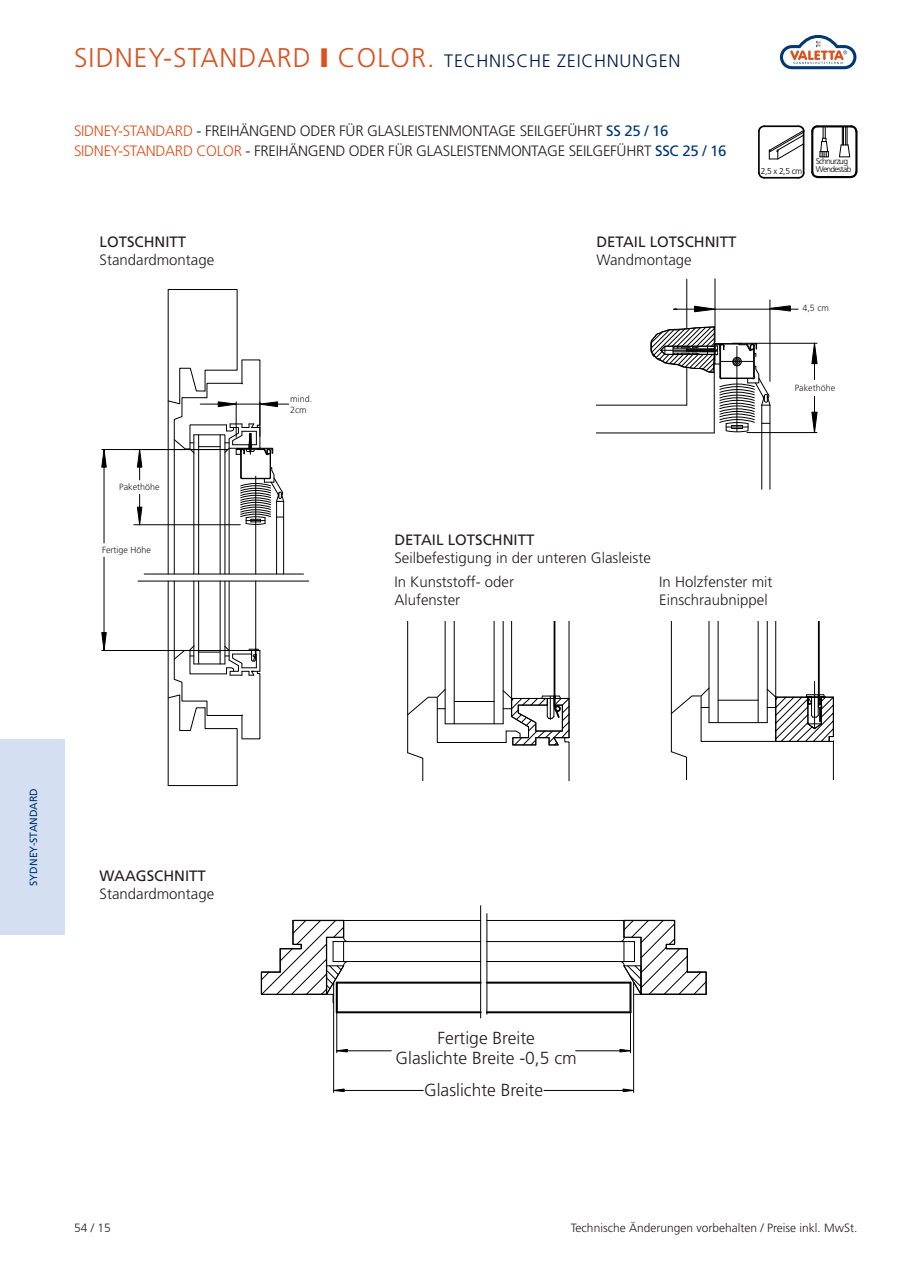
<style>
.page{position:relative;width:922px;height:1267px;background:#fff}
.page>*{position:absolute;margin:0;border:0;box-sizing:border-box;transform-origin:0 0}
.t1{font:300 27px "Frutiger";letter-spacing:.04em;color:#da521f}
.t2{font:300 17.4px/21px "Frutiger";color:#231f20;text-align:center}
.t3{font:300 15px/24.6px "Frutiger";letter-spacing:-.015em;color:#231f20}
.t4{font:15px "Frutiger";color:#231f20}
.t5{font:300 12px "Frutiger";color:#231f20}
.t6{font:10.5px "Frutiger";color:#003874}
.t7{font:300 9px/10.8px "Frutiger";color:#231f20}
.t8{font:300 8.55px "Frutiger";color:#000}
.t9{font:300 8.25px/8.2px "Frutiger";letter-spacing:-.07em;color:#000}
.s1{font-size:18px;color:#001a4b}
.s2{color:#da521f}
.s3{font-weight:400;color:#003874}
</style>
<div class="page">
<div style="left:0;top:739px;width:64px;height:195px;background:#d4dff2"></div>
<svg style="left:780px;top:35px;width:76px;height:34px"></svg>
<hr style="left:833px;top:740px;width:1px;height:39px;background:#000">
<svg style="left:671px;top:751px;width:16px;height:28px"></svg>
<hr style="left:671px;top:621px;width:1px;height:130px;background:#000">
<hr style="left:709px;top:621px;width:1px;height:101px;background:#000">
<hr style="left:718px;top:621px;width:1px;height:101px;background:#000">
<hr style="left:758px;top:621px;width:1px;height:101px;background:#000">
<hr style="left:767px;top:621px;width:1px;height:101px;background:#000">
<hr style="left:775px;top:621px;width:1px;height:120px;background:#000">
<hr style="left:818px;top:621px;width:2px;height:76px;background:#000">
<svg style="left:670px;top:680px;width:164px;height:62px"></svg>
<hr style="left:596px;top:405px;width:91px;height:1px;background:#000">
<hr style="left:596px;top:432px;width:118px;height:1px;background:#000">
<hr style="left:714px;top:344px;width:1px;height:89px;background:#000">
<hr style="left:686px;top:279px;width:1px;height:50px;background:#000">
<hr style="left:715px;top:279px;width:1px;height:63px;background:#000">
<hr style="left:715px;top:309px;width:83px;height:1px;background:#000">
<svg style="left:674px;top:306px;width:41px;height:6px"></svg>
<hr style="left:747px;top:432px;width:70px;height:1px;background:#000">
<hr style="left:757px;top:343px;width:60px;height:1px;background:#000">
<svg style="left:811px;top:396px;width:6px;height:37px"></svg>
<svg style="left:811px;top:343px;width:6px;height:36px"></svg>
<hr style="left:769px;top:405px;width:1px;height:84px;background:#000">
<hr style="left:761px;top:405px;width:1px;height:84px;background:#000">
<svg style="left:650px;top:326px;width:121px;height:106px"></svg>
<hr style="left:770px;top:300px;width:1px;height:81px;background:#000">
<svg style="left:769px;top:305px;width:22px;height:6px"></svg>
<hr style="left:480px;top:905px;width:1px;height:112px;background:#000">
<hr style="left:487px;top:913px;width:1px;height:101px;background:#000">
<hr style="left:293px;top:920px;width:188px;height:1px;background:#000">
<hr style="left:487px;top:920px;width:188px;height:1px;background:#000">
<hr style="left:333px;top:941px;width:148px;height:1px;background:#000">
<hr style="left:333px;top:961px;width:148px;height:1px;background:#000">
<hr style="left:487px;top:961px;width:147px;height:1px;background:#000">
<hr style="left:487px;top:941px;width:147px;height:1px;background:#000">
<svg style="left:620px;top:919px;width:87px;height:76px"></svg>
<hr style="left:487px;top:981px;width:143px;height:2px;background:#000">
<hr style="left:337px;top:981px;width:144px;height:2px;background:#000">
<hr style="left:337px;top:1011px;width:144px;height:2px;background:#000">
<hr style="left:487px;top:1011px;width:143px;height:2px;background:#000">
<svg style="left:260px;top:919px;width:88px;height:84px"></svg>
<hr style="left:336px;top:982px;width:2px;height:30px;background:#000">
<hr style="left:629px;top:982px;width:2px;height:30px;background:#000">
<hr style="left:336px;top:983px;width:1px;height:69px;background:#000">
<hr style="left:630px;top:983px;width:1px;height:69px;background:#000">
<hr style="left:347px;top:1050px;width:44px;height:1px;background:#000">
<hr style="left:576px;top:1050px;width:44px;height:1px;background:#000">
<svg style="left:336px;top:1048px;width:12px;height:4px"></svg>
<svg style="left:620px;top:1048px;width:10px;height:4px"></svg>
<hr style="left:633px;top:983px;width:1px;height:109px;background:#000">
<hr style="left:333px;top:983px;width:1px;height:109px;background:#000">
<hr style="left:544px;top:1090px;width:79px;height:1px;background:#000">
<hr style="left:344px;top:1090px;width:79px;height:1px;background:#000">
<svg style="left:623px;top:1088px;width:11px;height:3px"></svg>
<svg style="left:333px;top:1088px;width:11px;height:3px"></svg>
<hr style="left:407px;top:621px;width:1px;height:131px;background:#000">
<hr style="left:445px;top:621px;width:1px;height:102px;background:#000">
<hr style="left:454px;top:621px;width:1px;height:102px;background:#000">
<hr style="left:494px;top:621px;width:1px;height:102px;background:#000">
<hr style="left:503px;top:621px;width:1px;height:102px;background:#000">
<hr style="left:511px;top:621px;width:1px;height:95px;background:#000">
<hr style="left:569px;top:621px;width:1px;height:116px;background:#000">
<hr style="left:554px;top:621px;width:1px;height:77px;background:#000">
<svg style="left:407px;top:688px;width:163px;height:92px"></svg>
<hr style="left:138px;top:581px;width:171px;height:1px;background:#000">
<hr style="left:168px;top:581px;width:1px;height:204px;background:#000">
<hr style="left:174px;top:581px;width:1px;height:98px;background:#000">
<hr style="left:194px;top:581px;width:1px;height:83px;background:#000">
<hr style="left:198px;top:581px;width:1px;height:83px;background:#000">
<hr style="left:220px;top:581px;width:1px;height:83px;background:#000">
<hr style="left:225px;top:581px;width:1px;height:83px;background:#000">
<hr style="left:229px;top:581px;width:1px;height:79px;background:#000">
<hr style="left:134px;top:524px;width:106px;height:1px;background:#000">
<svg style="left:137px;top:450px;width:5px;height:30px"></svg>
<svg style="left:137px;top:494px;width:5px;height:31px"></svg>
<hr style="left:102px;top:449px;width:125px;height:1px;background:#000">
<hr style="left:102px;top:650px;width:115px;height:1px;background:#000">
<hr style="left:104px;top:467px;width:1px;height:76px;background:#000">
<hr style="left:104px;top:557px;width:1px;height:75px;background:#000">
<svg style="left:101px;top:449px;width:6px;height:18px"></svg>
<svg style="left:101px;top:632px;width:6px;height:19px"></svg>
<hr style="left:168px;top:785px;width:69px;height:1px;background:#000">
<svg style="left:168px;top:645px;width:93px;height:140px"></svg>
<hr style="left:255px;top:581px;width:1px;height:69px;background:#000">
<hr style="left:144px;top:573px;width:159px;height:1px;background:#000">
<svg style="left:168px;top:289px;width:121px;height:285px"></svg>
<svg style="left:758px;top:173px;width:8px;height:6px"></svg>
<hr style="left:758px;top:131px;width:2px;height:42px;background:#000">
<svg style="left:797px;top:171px;width:8px;height:8px"></svg>
<hr style="left:803px;top:131px;width:1px;height:42px;background:#000">
<svg style="left:758px;top:125px;width:47px;height:35px"></svg>
<hr style="left:764px;top:125px;width:34px;height:2px;background:#000">
<hr style="left:764px;top:177px;width:34px;height:2px;background:#000">
<svg style="left:811px;top:170px;width:7px;height:8px"></svg>
<hr style="left:811px;top:131px;width:2px;height:41px;background:#000">
<svg style="left:851px;top:172px;width:6px;height:6px"></svg>
<hr style="left:855px;top:131px;width:2px;height:41px;background:#000">
<hr style="left:817px;top:176px;width:34px;height:2px;background:#000">
<hr style="left:817px;top:125px;width:34px;height:2px;background:#000">
<svg style="left:839px;top:125px;width:18px;height:32px"></svg>
<svg style="left:811px;top:125px;width:18px;height:33px"></svg>
<h1 class="t1" style="left:74px;top:47px;width:608px">SIDNEY-STANDARD ❙ COLOR. <span class="s1">TECHNISCHE ZEICHNUNGEN</span></h1>
<p class="t3" style="left:74px;top:122px;width:654px;line-height:19.5px"><span class="s2">SIDNEY-STANDARD</span> - FREIHÄNGEND ODER FÜR GLASLEISTENMONTAGE SEILGEFÜHRT <span class="s3">SS 25 / 16<br></span><span class="s2">SIDNEY-STANDARD COLOR</span> - FREIHÄNGEND ODER FÜR GLASLEISTENMONTAGE SEILGEFÜHRT <span class="s3">SSC 25 / 16</span></p>
<p class="t4" style="left:100px;top:236px;width:88px">LOTSCHNITT</p>
<p class="t3" style="left:100px;top:248px;width:116px">Standardmontage</p>
<p class="t4" style="left:596px;top:236px;width:142px">DETAIL LOTSCHNITT</p>
<p class="t3" style="left:596px;top:248px;width:97px">Wandmontage</p>
<p class="t8" style="left:761px;top:168px;width:43px">2,5 x 2,5 cm</p>
<p class="t9" style="left:816px;top:157px;width:37px">Schnurzug<br>Wendestab</p>
<p class="t7" style="left:802px;top:303px;width:28px">4,5 cm</p>
<p class="t7" style="left:119px;top:482px;width:42px">Pakethöhe</p>
<p class="t7" style="left:290px;top:394px;width:24px">mind.<br>2cm</p>
<p class="t7" style="left:795px;top:382px;width:42px">Pakethöhe</p>
<p class="t7" style="left:102px;top:545px;width:51px">Fertige Höhe</p>
<p class="t4" style="left:394px;top:533px;width:142px">DETAIL LOTSCHNITT</p>
<p class="t3" style="left:394px;top:546px;width:258px">Seilbefestigung in der unteren Glasleiste<br>In Kunststoff- oder</p>
<p class="t3" style="left:394px;top:589px;width:67px">Alufenster</p>
<p class="t3" style="left:659px;top:574px;width:115px;line-height:18px">In Holzfenster mit<br>Einschraubnippel</p>
<p class="t6" style="left:29px;top:885px;width:99px;rotate:-90deg">SYDNEY-STANDARD</p>
<p class="t4" style="left:100px;top:869px;width:108px">WAAGSCHNITT</p>
<p class="t3" style="left:100px;top:882px;width:116px">Standardmontage</p>
<p class="t5" style="left:74px;top:1222px;width:38px">54 / 15</p>
<p class="t2" style="left:396px;top:1028px;width:182px">Fertige Breite<br>Glaslichte Breite -0,5 cm</p>
<p class="t2" style="left:424px;top:1080px;width:120px">Glaslichte Breite</p>
<p class="t5" style="left:571px;top:1222px;width:288px">Technische Änderungen vorbehalten / Preise inkl. MwSt.</p>
</div>
